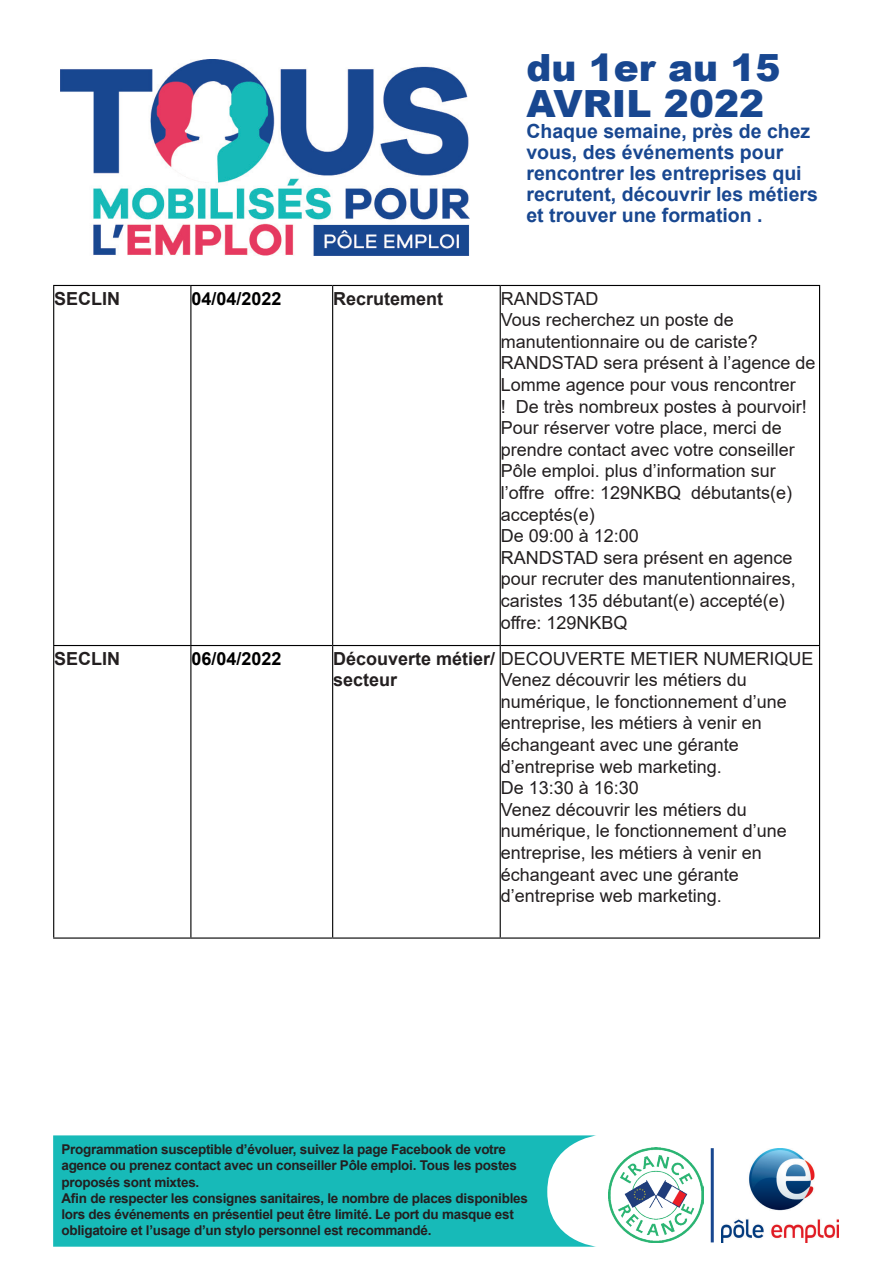
<style>
.page{position:relative;width:893px;height:1263px;background:#fff}
.page>*{position:absolute;margin:0;border:0;box-sizing:border-box;transform-origin:0 0}
.t1{font:900 37.5px/36px "Arial";color:#184790}
.t2{font:700 19.5px/21px "Arial";color:#184790}
.t3{font:18px/21.6px "Arial";color:#231f20}
.t4{font:700 18px "Arial";color:#231f20}
.t5{font:700 18px "Arial";color:#000001}
.t6{font:700 13.5px/16.2px "Arial";letter-spacing:-.02em;color:#231f20}
.s1{font-weight:700}
</style>
<div class="page">
<img style="left:61px;top:59px;width:409px;height:196px">
<img style="left:721px;top:1148px;width:118px;height:94px">
<img style="left:608px;top:1148px;width:95px;height:94px">
<hr style="left:711px;top:1148px;width:3px;height:94px;background:#184790">
<svg style="left:53px;top:1135px;width:543px;height:112px;background:#28bfbd"></svg>
<hr style="left:53px;top:285px;width:138px;height:1px;background:#000001">
<hr style="left:191px;top:285px;width:142px;height:1px;background:#000001">
<hr style="left:333px;top:285px;width:167px;height:1px;background:#000001">
<hr style="left:500px;top:285px;width:320px;height:1px;background:#000001">
<hr style="left:53px;top:645px;width:138px;height:1px;background:#000001">
<hr style="left:191px;top:645px;width:142px;height:1px;background:#000001">
<hr style="left:333px;top:645px;width:167px;height:1px;background:#000001">
<hr style="left:500px;top:645px;width:320px;height:1px;background:#000001">
<hr style="left:53px;top:937px;width:138px;height:2px;background:#000001">
<hr style="left:191px;top:937px;width:142px;height:2px;background:#000001">
<hr style="left:333px;top:937px;width:167px;height:2px;background:#000001">
<hr style="left:500px;top:937px;width:320px;height:2px;background:#000001">
<hr style="left:53px;top:286px;width:1px;height:359px;background:#000001">
<hr style="left:53px;top:646px;width:1px;height:291px;background:#000001">
<hr style="left:190px;top:286px;width:1px;height:359px;background:#000001">
<hr style="left:332px;top:286px;width:1px;height:359px;background:#000001">
<hr style="left:500px;top:286px;width:1px;height:359px;background:#000001">
<hr style="left:819px;top:286px;width:1px;height:359px;background:#000001">
<hr style="left:190px;top:646px;width:1px;height:291px;background:#000001">
<hr style="left:332px;top:646px;width:1px;height:291px;background:#000001">
<hr style="left:500px;top:646px;width:1px;height:291px;background:#000001">
<hr style="left:819px;top:646px;width:1px;height:291px;background:#000001">
<h1 class="t1" style="left:526px;top:48px;width:256px">du 1er au 15<br>AVRIL 2022</h1>
<p class="t2" style="left:526px;top:121px;width:293px">Chaque semaine, près de chez vous, des événements pour rencontrer les entreprises qui recrutent, découvrir les métiers et trouver une formation .</p>
<p class="t4" style="left:54px;top:286px;width:68px">SECLIN</p>
<p class="t5" style="left:191px;top:286px;width:92px">04/04/2022</p>
<p class="t4" style="left:333px;top:286px;width:112px">Recrutement</p>
<p class="t3" style="left:501px;top:287px;width:316px">RANDSTAD<br>Vous recherchez un poste de manutentionnaire ou de cariste?<br>RANDSTAD sera présent à l’agence de<br>Lomme agence pour vous rencontrer<br>! De très nombreux postes à pourvoir!<br>Pour réserver votre place, merci de prendre contact avec votre conseiller<br>Pôle emploi. plus d’information sur l’offre offre: 129NKBQ débutants(e) acceptés(e)<br>De 09:00 à 12:00<br>RANDSTAD sera présent en agence pour recruter des manutentionnaires, caristes 135 débutant(e) accepté(e) offre: 129NKBQ</p>
<p class="t4" style="left:54px;top:646px;width:68px">SECLIN</p>
<p class="t5" style="left:191px;top:646px;width:92px">06/04/2022</p>
<p class="t3" style="left:333px;top:647px;width:482px"><span class="s1">Découverte métier/</span> DECOUVERTE METIER NUMERIQUE <span class="s1">secteur</span></p>
<p class="t3" style="left:501px;top:669px;width:288px">Venez découvrir les métiers du numérique, le fonctionnement d’une entreprise, les métiers à venir en échangeant avec une gérante d’entreprise web marketing.<br>De 13:30 à 16:30<br>Venez découvrir les métiers du numérique, le fonctionnement d’une entreprise, les métiers à venir en échangeant avec une gérante d’entreprise web marketing.</p>
<p class="t6" style="left:61px;top:1141px;width:468px">Programmation susceptible d’évoluer, suivez la page Facebook de votre agence ou prenez contact avec un conseiller Pôle emploi. Tous les postes proposés sont mixtes.<br>Afin de respecter les consignes sanitaires, le nombre de places disponibles lors des événements en présentiel peut être limité. Le port du masque est obligatoire et l’usage d’un stylo personnel est recommandé.</p>
</div>
